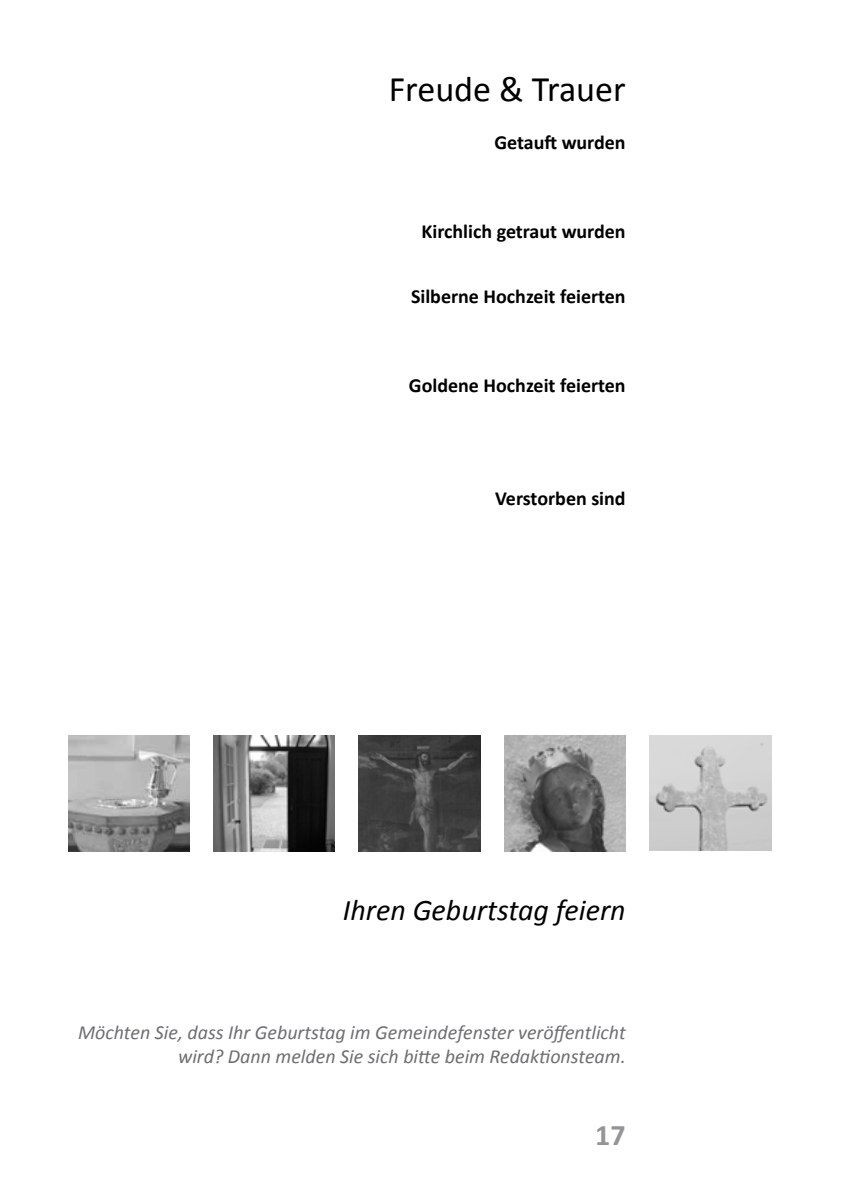
<style>
.page{position:relative;width:845px;height:1202px;background:#fff}
.page>*{position:absolute;margin:0;border:0;box-sizing:border-box;transform-origin:0 0}
.t1{font:36px "Calibri";color:#000}
.t2{font:italic 30px "Calibri";color:#000}
.t3{font:700 30px "Calibri";color:#939598}
.t4{font:italic 20px/24px "Calibri";color:#6d6e71;text-align:right}
.t5{font:700 20px "Calibri";color:#000}
</style>
<div class="page">
<img style="left:68px;top:736px;width:122px;height:115px">
<img style="left:504px;top:736px;width:122px;height:115px">
<img style="left:359px;top:736px;width:121px;height:115px">
<img style="left:213px;top:736px;width:122px;height:115px">
<img style="left:650px;top:736px;width:121px;height:115px">
<h1 class="t1" style="left:389px;top:66px;width:238px">Freude &amp; Trauer</h1>
<p class="t5" style="left:494px;top:129px;width:133px">Getauft wurden</p>
<p class="t5" style="left:421px;top:218px;width:206px">Kirchlich getraut wurden</p>
<p class="t5" style="left:411px;top:283px;width:216px">Silberne Hochzeit feierten</p>
<p class="t5" style="left:409px;top:372px;width:218px">Goldene Hochzeit feierten</p>
<p class="t5" style="left:495px;top:485px;width:132px">Verstorben sind</p>
<h2 class="t2" style="left:343px;top:890px;width:284px">Ihren Geburtstag feiern</h2>
<p class="t4" style="left:78px;top:1020px;width:549px">Möchten Sie, dass Ihr Geburtstag im Gemeindefenster veröffentlicht wird? Dann melden Sie sich bitte beim Redaktionsteam.</p>
<h2 class="t3" style="left:595px;top:1116px;width:32px">17</h2>
</div>
